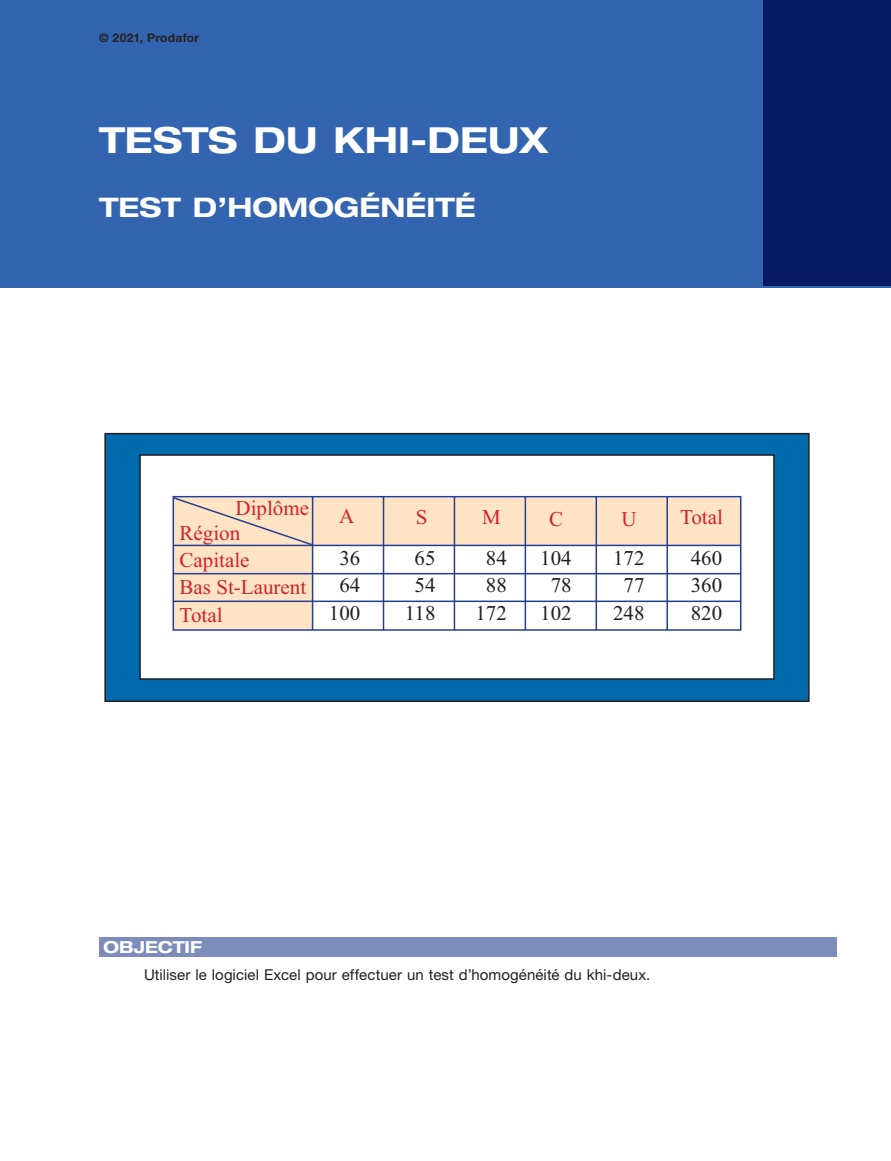
<style>
.page{position:relative;width:891px;height:1161px;background:#fff}
.page>*{position:absolute;margin:0;border:0;box-sizing:border-box;transform-origin:0 0}
.t1{font:700 expanded 36px "Helvetica Neue LT Std";color:#fff}
.t2{font:700 expanded 27px "Helvetica Neue LT Std";color:#fff}
.t3{font:21px/27.3px "Times New Roman";color:#d1232a}
.t4{font:21px/27.3px "Times New Roman";color:#231f20;text-align:center}
.D_1_OBJECTIFS_titre{font:700 expanded 16.5px "Helvetica Neue LT Std";color:#fff}
.D_2_OBJECTIFS_tx{font:15px "Helvetica Neue LT Std";letter-spacing:.005em;color:#231f20}
.t5{font:700 12px "Helvetica Neue LT Std";letter-spacing:.02em;color:#231f20}
</style>
<div class="page">
<div style="left:105px;top:434px;width:704px;height:267px;background:#006bac"></div>
<div style="left:104px;top:433px;width:706px;height:269px;border:2px solid #231f20"></div>
<div style="left:140px;top:455px;width:634px;height:224px;background:#fff"></div>
<div style="left:139px;top:454px;width:636px;height:226px;border:2px solid #231f20"></div>
<div style="left:0;top:0;width:891px;height:288px;background:#3264b0"></div>
<div style="left:763px;top:0;width:128px;height:286px;background:#071962"></div>
<div style="left:99px;top:937px;width:738px;height:20px;background:#7c8cbb"></div>
<svg style="left:173px;top:496px;width:568px;height:135px"></svg>
<svg style="left:173px;top:496px;width:141px;height:51px;background:#ebd5bf"></svg>
<hr style="left:173px;top:545px;width:568px;height:1px;background:#253f8e">
<hr style="left:173px;top:573px;width:568px;height:1px;background:#253f8e">
<hr style="left:173px;top:601px;width:568px;height:1px;background:#253f8e">
<p class="t5" style="left:99px;top:31px;width:102px">© 2021, Prodafor</p>
<p class="t1" style="left:99px;top:118px;width:451px">TESTS DU KHI-DEUX</p>
<p class="t2" style="left:99px;top:191px;width:378px">TEST D’HOMOGÉNÉITÉ</p>
<p class="t3" style="left:236px;top:494px;width:75px">Diplôme</p>
<p class="t3" style="left:339px;top:502px;width:17px">A</p>
<p class="t3" style="left:416px;top:503px;width:13px">S</p>
<p class="t3" style="left:482px;top:503px;width:20px">M</p>
<p class="t3" style="left:549px;top:505px;width:16px">C</p>
<p class="t3" style="left:622px;top:505px;width:17px">U</p>
<p class="t3" style="left:680px;top:503px;width:44px">Total</p>
<p class="t3" style="left:180px;top:519px;width:128px">Région<br>Capitale<br>Bas St-Laurent<br>Total</p>
<p class="t4" style="left:329px;top:544px;width:33px">36<br>64<br>100</p>
<p class="t4" style="left:405px;top:544px;width:32px">65<br>54<br>118</p>
<p class="t4" style="left:475px;top:544px;width:33px">84<br>88<br>172</p>
<p class="t4" style="left:540px;top:544px;width:33px">104<br>78<br>102</p>
<p class="t4" style="left:613px;top:544px;width:33px">172<br>77<br>248</p>
<p class="t4" style="left:691px;top:544px;width:33px;text-align:justify">460<br>360<br>820</p>
<p class="D_1_OBJECTIFS_titre" style="left:104px;top:937px;width:100px">OBJECTIF</p>
<p class="D_2_OBJECTIFS_tx" style="left:144px;top:966px;width:508px">Utiliser le logiciel Excel pour effectuer un test d’homogénéité du khi-deux.</p>
</div>
